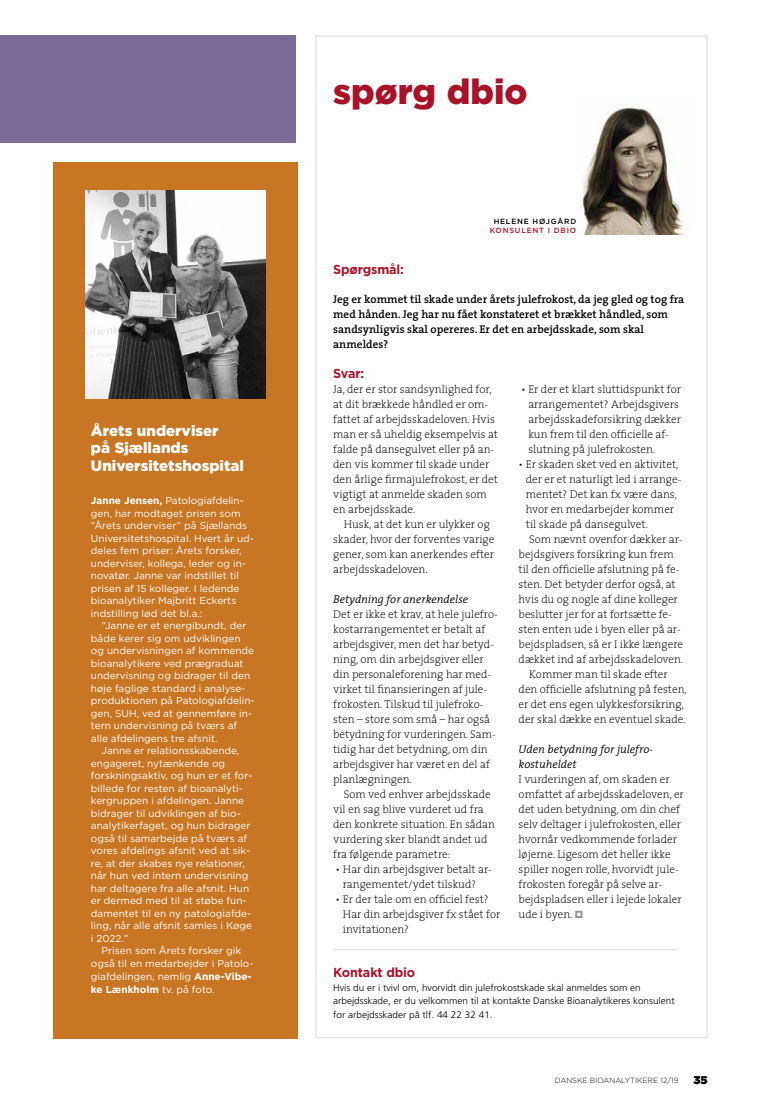
<style>
.page{position:relative;width:762px;height:1117px;background:#fff}
.page>*{position:absolute;margin:0;border:0;box-sizing:border-box;transform-origin:0 0}
.t1{font:900 35px "Gotham";color:#a9132a}
.t2{font:900 15px/17.5px "Gotham";color:#fff}
.t3{font:700 13px "Gotham";letter-spacing:-.01em;color:#a9132a}
.t4{font:200 11.25px/15px "The Serif";color:#000}
.t5{font:600 11.25px/15px "The Serif";color:#000}
.t6{font:italic 300 11.25px/15px "The Serif";color:#000}
.t7{font:900 11.25px "Gotham";color:#000}
.t8{font:10px/12.5px "Gotham";color:#fff}
.t9{font:700 10px "Gotham";color:#fff}
.t10{font:300 9.5px/13.8px "Frutiger";color:#000;scale:1.05 1}
.t11{font:300 7.5px "Gotham";color:#000}
.t12{font:500 7.5px "Gotham";letter-spacing:.1em;color:#a9132a}
.t13{font:500 7.5px "Gotham";letter-spacing:.1em;color:#000}
.s1{font-weight:700}
.s2{font-weight:400}
</style>
<div class="page">
<div style="left:53px;top:162px;width:245px;height:875px;background:#c87624"></div>
<img style="left:578px;top:104px;width:115px;height:130px">
<hr style="left:333px;top:948px;width:344px;height:2px;background:#e2e1df">
<div style="left:0;top:35px;width:296px;height:108px;background:#796b96"></div>
<img style="left:85px;top:190px;width:180px;height:209px">
<h2 class="t2" style="left:91px;top:421px;width:155px">Årets underviser<br>på Sjællands<br>Universitetshospital</h2>
<p class="t8" style="left:91px;top:494px;width:165px"><span class="s1">Janne Jensen,</span> Patologiafdelin&shy;gen, har modtaget prisen som ”Årets underviser” på Sjællands<br>Universitetshospital. Hvert år ud&shy;deles fem priser: Årets forsker, underviser, kollega, leder og in&shy;novatør. Janne var indstillet til prisen af 15 kolleger. I ledende bioanalytiker Majbritt Eckerts indstilling lød det bl.a.:</p>
<p class="t8" style="left:102px;top:619px;width:146px">”Janne er et energibundt, der</p>
<p class="t8" style="left:91px;top:631px;width:151px">både kerer sig om udviklingen</p>
<p class="t8" style="left:91px;top:644px;width:165px">og undervisningen af kommende</p>
<p class="t8" style="left:91px;top:656px;width:154px">bioanalytikere ved prægraduat</p>
<p class="t8" style="left:91px;top:669px;width:161px">undervisning og bidrager til den</p>
<p class="t8" style="left:91px;top:681px;width:156px">høje faglige standard i analyse-</p>
<p class="t8" style="left:91px;top:694px;width:165px">produktionen på Patologiafdelin-</p>
<p class="t8" style="left:91px;top:706px;width:163px">gen, SUH, ved at gennemføre in-</p>
<p class="t8" style="left:91px;top:719px;width:148px">tern undervisning på tværs af</p>
<p class="t8" style="left:91px;top:731px;width:128px">alle afdelingens tre afsnit.</p>
<p class="t8" style="left:102px;top:744px;width:139px">Janne er relationsskabende,</p>
<p class="t8" style="left:91px;top:756px;width:136px">engageret, nytænkende og</p>
<p class="t8" style="left:91px;top:769px;width:163px">forskningsaktiv, og hun er et for-</p>
<p class="t8" style="left:91px;top:781px;width:153px">billede for resten af bioanalyti-</p>
<p class="t8" style="left:91px;top:794px;width:155px">kergruppen i afdelingen. Janne</p>
<p class="t8" style="left:91px;top:806px;width:151px">bidrager til udviklingen af bio-</p>
<p class="t8" style="left:91px;top:819px;width:161px">analytikerfaget, og hun bidrager</p>
<p class="t8" style="left:91px;top:831px;width:158px">også til samarbejde på tværs af</p>
<p class="t8" style="left:91px;top:844px;width:161px">vores afdelings afsnit ved at sik-</p>
<p class="t8" style="left:91px;top:856px;width:155px">re, at der skabes nye relationer,</p>
<p class="t8" style="left:91px;top:869px;width:159px">når hun ved intern undervisning</p>
<p class="t8" style="left:91px;top:881px;width:160px">har deltagere fra alle afsnit. Hun</p>
<p class="t8" style="left:91px;top:894px;width:157px">er dermed med til at støbe fun-</p>
<p class="t8" style="left:91px;top:906px;width:162px">damentet til en ny patologiafde-</p>
<p class="t8" style="left:91px;top:919px;width:163px">ling, når alle afsnit samles i Køge</p>
<p class="t8" style="left:91px;top:931px;width:39px">i 2022.”</p>
<p class="t8" style="left:102px;top:944px;width:141px">Prisen som Årets forsker gik</p>
<p class="t8" style="left:91px;top:956px;width:164px">også til en medarbejder i Patolo-</p>
<p class="t8" style="left:91px;top:969px;width:162px">giafdelingen, nemlig <span class="s1">Anne-Vibe-</span></p>
<p class="t9" style="left:91px;top:983px;width:125px">ke Lænkholm <span class="s2">tv. på foto.</span></p>
<h1 class="t1" style="left:333px;top:68px;width:196px">spørg dbio</h1>
<p class="t13" style="left:494px;top:216px;width:84px">HELENE HØJGÅRD</p>
<p class="t12" style="left:490px;top:225px;width:88px">KONSULENT I DBIO</p>
<p class="t3" style="left:333px;top:262px;width:72px">Spørgsmål:</p>
<p class="t5" style="left:333px;top:291px;width:353px">Jeg er kommet til skade under årets julefrokost, da jeg gled og tog fra med hånden. Jeg har nu fået konstateret et brækket håndled, som sandsynligvis skal opereres. Er det en arbejdsskade, som skal anmeldes?</p>
<p class="t3" style="left:333px;top:365px;width:33px">Svar:</p>
<p class="t4" style="left:333px;top:381px;width:166px">Ja, der er stor sandsynlighed for, at dit brækkede håndled er om&shy;fattet af arbejdsskadeloven. Hvis man er så uheldig eksempelvis at falde på dansegulvet eller på an&shy;den vis kommer til skade under den årlige firmajulefrokost, er det vigtigt at anmelde skaden som en arbejdsskade.</p>
<p class="t4" style="left:333px;top:516px;width:163px;text-indent:11px">Husk, at det kun er ulykker og skader, hvor der forventes varige gener, som kan anerkendes efter arbejdsskadeloven.</p>
<p class="t6" style="left:333px;top:591px;width:137px">Betydning for anerkendelse</p>
<p class="t4" style="left:333px;top:606px;width:166px">Det er ikke et krav, at hele julefro&shy;kostarrangementet er betalt af arbejdsgiver, men det har betyd&shy;ning, om din arbejdsgiver eller din personaleforening har med&shy;virket til finansieringen af jule&shy;frokosten. Tilskud til julefroko&shy;sten – store som små – har også betydning for vurderingen. Sam&shy;tidig har det betydning, om din arbejdsgiver har været en del af planlægningen.</p>
<p class="t4" style="left:333px;top:786px;width:163px;text-indent:11px">Som ved enhver arbejdsskade vil en sag blive vurderet ud fra den konkrete situation. En sådan vurdering sker blandt andet ud fra følgende parametre:</p>
<p class="t4" style="left:343px;top:861px;width:150px;text-indent:-7px">• Har din arbejdsgiver betalt ar&shy;rangementet/ydet tilskud?</p>
<p class="t4" style="left:343px;top:891px;width:159px;text-indent:-7px">• Er der tale om en officiel fest?<br>Har din arbejdsgiver fx stået for invitationen?</p>
<p class="t4" style="left:528px;top:381px;width:154px;text-indent:-7px">• Er der et klart sluttidspunkt for arrangementet? Arbejdsgivers arbejdsskadeforsikring dækker kun frem til den officielle af&shy;slutning på julefrokosten.</p>
<p class="t4" style="left:519px;top:456px;width:161px">• Er skaden sket ved en aktivitet,</p>
<p class="t4" style="left:526px;top:471px;width:157px">der er et naturligt led i arrange-</p>
<p class="t4" style="left:526px;top:486px;width:152px">mentet? Det kan fx være dans,</p>
<p class="t4" style="left:526px;top:501px;width:150px">hvor en medarbejder kommer</p>
<p class="t4" style="left:526px;top:516px;width:124px">til skade på dansegulvet.</p>
<p class="t4" style="left:529px;top:531px;width:155px">Som nævnt ovenfor dækker ar-</p>
<p class="t4" style="left:519px;top:546px;width:157px">bejdsgivers forsikring kun frem</p>
<p class="t4" style="left:519px;top:561px;width:162px">til den officielle afslutning på fe-</p>
<p class="t4" style="left:519px;top:576px;width:159px">sten. Det betyder derfor også, at</p>
<p class="t4" style="left:519px;top:591px;width:161px">hvis du og nogle af dine kolleger</p>
<p class="t4" style="left:519px;top:606px;width:155px">beslutter jer for at fortsætte fe-</p>
<p class="t4" style="left:519px;top:621px;width:164px">sten enten ude i byen eller på ar-</p>
<p class="t4" style="left:519px;top:636px;width:166px">bejdspladsen, så er I ikke længere</p>
<p class="t4" style="left:519px;top:651px;width:166px">dækket ind af arbejdsskadeloven.</p>
<p class="t4" style="left:529px;top:666px;width:140px">Kommer man til skade efter</p>
<p class="t4" style="left:519px;top:681px;width:170px">den officielle afslutning på festen,</p>
<p class="t4" style="left:519px;top:696px;width:167px">er det ens egen ulykkesforsikring,</p>
<p class="t4" style="left:519px;top:711px;width:169px">der skal dække en eventuel skade.</p>
<p class="t6" style="left:519px;top:741px;width:136px">Uden betydning for julefro&shy;kostuheldet</p>
<p class="t4" style="left:519px;top:771px;width:167px">I vurderingen af, om skaden er omfattet af arbejdsskadeloven, er det uden betydning, om din chef selv deltager i julefrokosten, eller hvornår vedkommende forlader løjerne. Ligesom det heller ikke spiller nogen rolle, hvorvidt jule&shy;frokosten foregår på selve ar&shy;bejdspladsen eller i lejede lokaler ude i byen.</p>
<p class="t3" style="left:333px;top:964px;width:84px">Kontakt dbio</p>
<p class="t10" style="left:333px;top:980px;width:327px">Hvis du er i tvivl om, hvorvidt din julefrokostskade skal anmeldes som en arbejdsskade, er du velkommen til at kontakte Danske Bioanalytikeres konsulent for arbejdsskader på tlf. 44 22 32 41.</p>
<p class="t11" style="left:555px;top:1075px;width:125px">DANSKE BIOANALYTIKERE 12/19</p>
<p class="t7" style="left:693px;top:1071px;width:16px">35</p>
</div>
